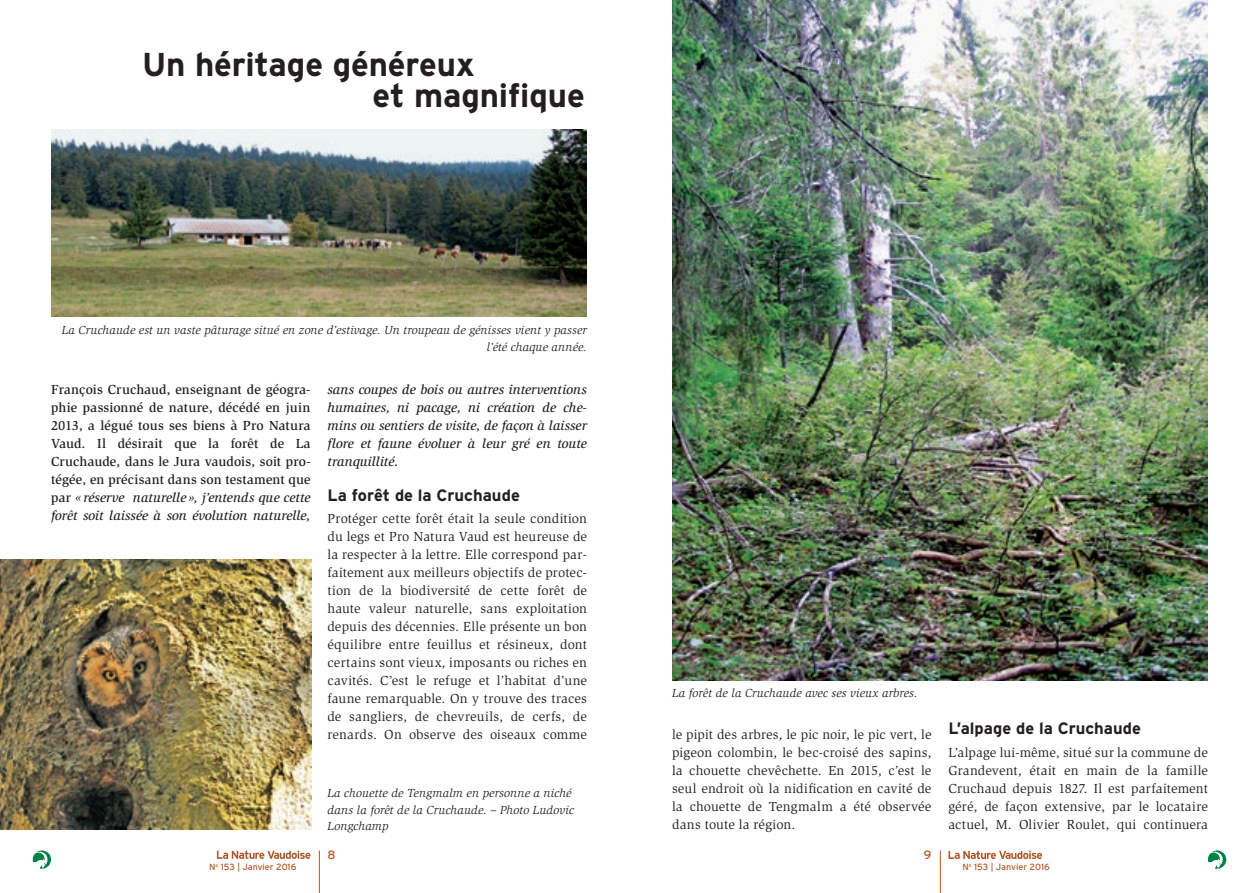
<style>
.page{position:relative;width:1259px;height:893px;background:#fff}
.page>*{position:absolute;margin:0;border:0;box-sizing:border-box;transform-origin:0 0}
.t1{font:700 33px/31.5px "Interstate";letter-spacing:-.005em;color:#231f20}
.t2{font:700 16.5px "Interstate";letter-spacing:.005em;color:#231f20}
.t3{font:13.5px/18px "Slimbach Std";letter-spacing:.01em;color:#231f20;text-align:justify}
.t4{font:500 13.5px/18px "Slimbach Std";letter-spacing:.005em;color:#231f20;text-align:justify}
.t5{font:italic 500 13.5px/18px "Slimbach Std";color:#231f20;text-align:justify}
.t6{font:italic 12px/16.5px "Slimbach Std";letter-spacing:.01em;color:#231f20;text-align:right}
.t7{font:12px "Interstate";color:#af582b}
.t8{font:9px "Interstate";color:#af582b}
.s1{font-style:italic}
.s2{font-style:normal}
</style>
<div class="page">
<hr style="left:319px;top:850px;width:1px;height:43px;background:#af582b">
<svg style="left:33px;top:850px;width:18px;height:19px"></svg>
<hr style="left:940px;top:850px;width:1px;height:43px;background:#af582b">
<svg style="left:1208px;top:850px;width:18px;height:19px"></svg>
<svg style="left:948px;top:851px;width:94px;height:8px"></svg>
<svg style="left:217px;top:850px;width:93px;height:9px"></svg>
<img style="left:51px;top:130px;width:536px;height:187px">
<img style="left:0;top:559px;width:311px;height:270px">
<img style="left:672px;top:0;width:536px;height:680px">
<h1 class="t1" style="left:372px;top:48px;width:214px;text-indent:-230px">Un héritage généreux<br>et magnifique</h1>
<p class="t6" style="left:62px;top:322px;width:527px">La Cruchaude est un vaste pâturage situé en zone d’estivage. Un troupeau de génisses vient y passer l’été chaque année.</p>
<p class="t4" style="left:51px;top:380px;width:261px">François Cruchaud, enseignant de géogra&shy;phie passionné de nature, décédé en juin 2013, a légué tous ses biens à Pro Natura Vaud. Il désirait que la forêt de La Cruchaude, dans le Jura vaudois, soit pro&shy;tégée, en précisant dans son testament que par <span class="s1">« réserve naturelle », j’entends que cette forêt soit laissée à son évolution naturelle,</span></p>
<p class="t5" style="left:327px;top:381px;width:261px">sans coupes de bois ou autres interventions humaines, ni pacage, ni création de che&shy;mins ou sentiers de visite, de façon à laisser flore et faune évoluer à leur gré en toute tranquillité<span class="s2">.</span></p>
<p class="t2" style="left:327px;top:486px;width:194px">La forêt de la Cruchaude</p>
<p class="t3" style="left:327px;top:510px;width:261px">Protéger cette forêt était la seule condition du legs et Pro Natura Vaud est heureuse de la respecter à la lettre. Elle correspond par&shy;faitement aux meilleurs objectifs de protec&shy;tion de la biodiversité de cette forêt de haute valeur naturelle, sans exploitation depuis des décennies. Elle présente un bon équilibre entre feuillus et résineux, dont certains sont vieux, imposants ou riches en cavités. C’est le refuge et l’habitat d’une faune remarquable. On y trouve des traces de sangliers, de chevreuils, de cerfs, de renards. On observe des oiseaux comme</p>
<p class="t6" style="left:327px;top:785px;width:248px;text-align:left">La chouette de Tengmalm en personne a niché dans la forêt de la Cruchaude. – Photo Ludovic<br>Longchamp</p>
<p class="t6" style="left:672px;top:685px;width:247px">La forêt de la Cruchaude avec ses vieux arbres.</p>
<p class="t3" style="left:672px;top:726px;width:261px">le pipit des arbres, le pic noir, le pic vert, le pigeon colombin, le bec-croisé des sapins, la chouette chevêchette. En 2015, c’est le seul endroit où la nidification en cavité de la chouette de Tengmalm a été observée dans toute la région.</p>
<p class="t2" style="left:948px;top:719px;width:194px">L’alpage de la Cruchaude</p>
<p class="t3" style="left:948px;top:743px;width:261px">L’alpage lui-même, situé sur la commune de Grandevent, était en main de la famille Cruchaud depuis 1827. Il est parfaitement géré, de façon extensive, par le locataire actuel, M. Olivier Roulet, qui continuera</p>
<p class="t7" style="left:327px;top:848px;width:10px">8</p>
<p class="t7" style="left:924px;top:848px;width:9px">9</p>
<p class="t8" style="left:209px;top:862px;width:89px">N<sup>o</sup> 153 | Janvier 2016</p>
<p class="t8" style="left:962px;top:862px;width:89px">N<sup>o</sup> 153 | Janvier 2016</p>
</div>
